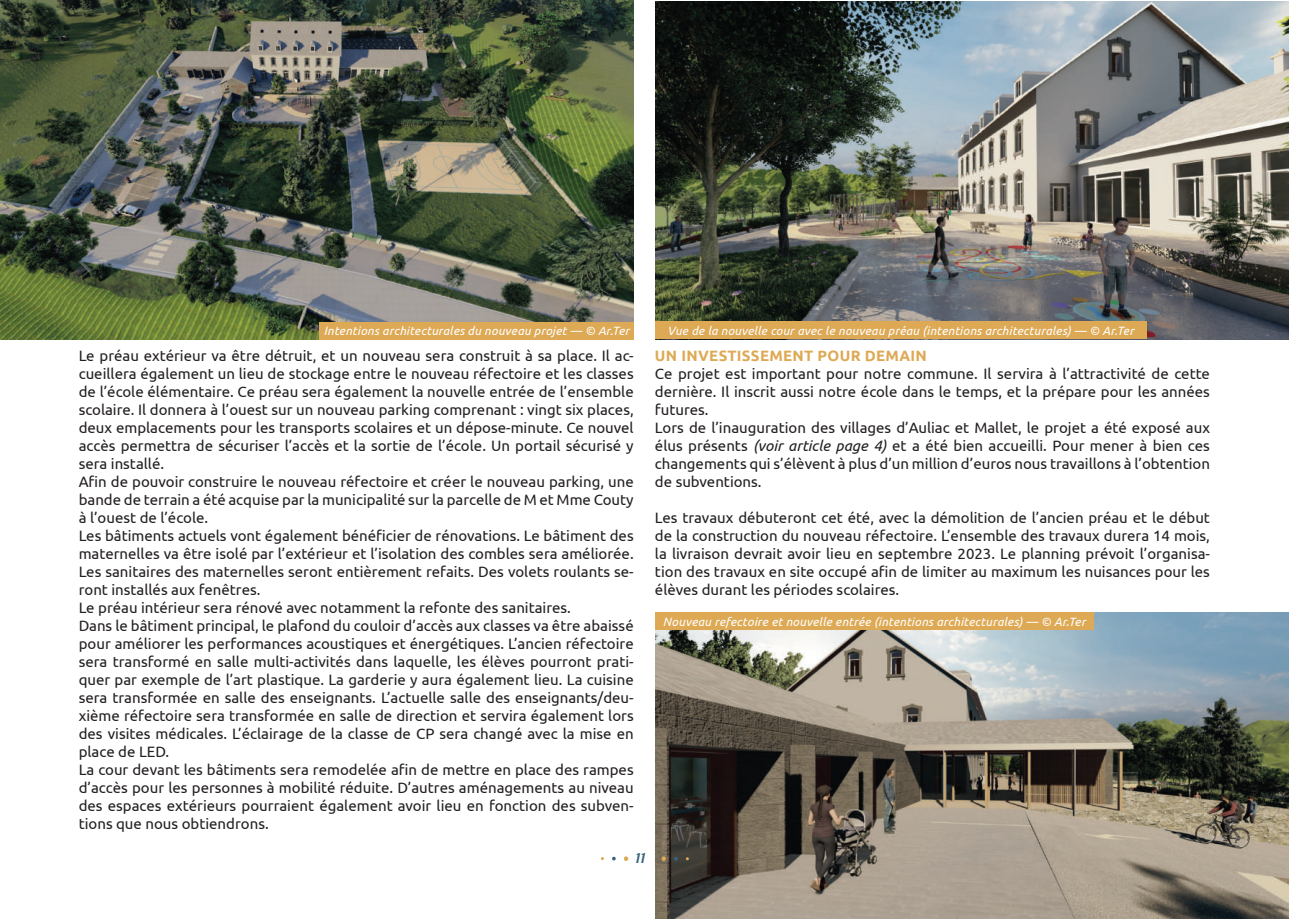
<style>
.page{position:relative;width:1289px;height:919px;background:#fff}
.page>*{position:absolute;margin:0;border:0;box-sizing:border-box;transform-origin:0 0}
.t1{font:15px/18px "Ubuntu";color:#231f20}
.t2{font:700 15px "Ubuntu";letter-spacing:.02em;color:#dea954}
.t3{font:13.5px "Blenda Script";color:#38647e}
.t4{font:italic 12px "Ubuntu";letter-spacing:.02em;color:#fff}
.s1{font-style:italic}
.s2{color:#dea954}
</style>
<div class="page">
<img style="left:655px;top:612px;width:633px;height:306px">
<img style="left:655px;top:1px;width:633px;height:338px">
<div style="left:655px;top:321px;width:491px;height:18px;background:#dea954"></div>
<div style="left:655px;top:612px;width:438px;height:18px;background:#dea954"></div>
<img style="left:0;top:0;width:633px;height:339px">
<div style="left:319px;top:322px;width:314px;height:17px;background:#dea954"></div>
<svg style="left:623px;top:856px;width:5px;height:4px"></svg>
<svg style="left:661px;top:856px;width:5px;height:4px"></svg>
<svg style="left:673px;top:856px;width:4px;height:4px"></svg>
<svg style="left:685px;top:856px;width:4px;height:4px"></svg>
<p class="t4" style="left:324px;top:324px;width:307px">Intentions architecturales du nouveau projet — © Ar.Ter</p>
<p class="t4" style="left:667px;top:323px;width:468px">Vue de la nouvelle cour avec le nouveau préau (intentions architecturales) — © Ar.Ter</p>
<p class="t1" style="left:79px;top:346px;width:556px">Le préau extérieur va être détruit, et un nouveau sera construit à sa place. Il ac&shy;cueillera également un lieu de stockage entre le nouveau réfectoire et les classes de l’école élémentaire. Ce préau sera également la nouvelle entrée de l’ensemble scolaire. Il donnera à l’ouest sur un nouveau parking comprenant : vingt six places, deux emplacements pour les transports scolaires et un dépose-minute. Ce nouvel accès permettra de sécuriser l’accès et la sortie de l’école. Un portail sécurisé y sera installé.<br>Afin de pouvoir construire le nouveau réfectoire et créer le nouveau parking, une bande de terrain a été acquise par la municipalité sur la parcelle de M et Mme Couty à l’ouest de l’école.<br>Les bâtiments actuels vont également bénéficier de rénovations. Le bâtiment des maternelles va être isolé par l’extérieur et l’isolation des combles sera améliorée.<br>Les sanitaires des maternelles seront entièrement refaits. Des volets roulants se&shy;ront installés aux fenêtres.<br>Le préau intérieur sera rénové avec notamment la refonte des sanitaires.<br>Dans le bâtiment principal, le plafond du couloir d’accès aux classes va être abaissé pour améliorer les performances acoustiques et énergétiques. L’ancien réfectoire sera transformé en salle multi-activités dans laquelle, les élèves pourront prati&shy;quer par exemple de l’art plastique. La garderie y aura également lieu. La cuisine sera transformée en salle des enseignants. L’actuelle salle des enseignants/deu&shy;xième réfectoire sera transformée en salle de direction et servira également lors des visites médicales. L’éclairage de la classe de CP sera changé avec la mise en place de LED.<br>La cour devant les bâtiments sera remodelée afin de mettre en place des rampes d’accès pour les personnes à mobilité réduite. D’autres aménagements au niveau des espaces extérieurs pourraient également avoir lieu en fonction des subven&shy;tions que nous obtiendrons.</p>
<p class="t2" style="left:655px;top:346px;width:273px">UN INVESTISSEMENT POUR DEMAIN</p>
<p class="t1" style="left:655px;top:364px;width:556px">Ce projet est important pour notre commune. Il servira à l’attractivité de cette dernière. Il inscrit aussi notre école dans le temps, et la prépare pour les années futures.<br>Lors de l’inauguration des villages d’Auliac et Mallet, le projet a été exposé aux élus présents <span class="s1">(voir article page 4)</span> et a été bien accueilli. Pour mener à bien ces changements qui s’élèvent à plus d’un million d’euros nous travaillons à l’obtention de subventions.</p>
<p class="t1" style="left:655px;top:508px;width:556px;text-align:justify">Les travaux débuteront cet été, avec la démolition de l’ancien préau et le début de la construction du nouveau réfectoire. L’ensemble des travaux durera 14 mois, la livraison devrait avoir lieu en septembre 2023. Le planning prévoit l’organisa&shy;tion des travaux en site occupé afin de limiter au maximum les nuisances pour les élèves durant les périodes scolaires.</p>
<p class="t4" style="left:663px;top:614px;width:424px">Nouveau refectoire et nouvelle entrée (intentions architecturales) — © Ar.Ter</p>
<p class="t3" style="left:636px;top:849px;width:14px">11<span class="s2">1</span></p>
</div>
